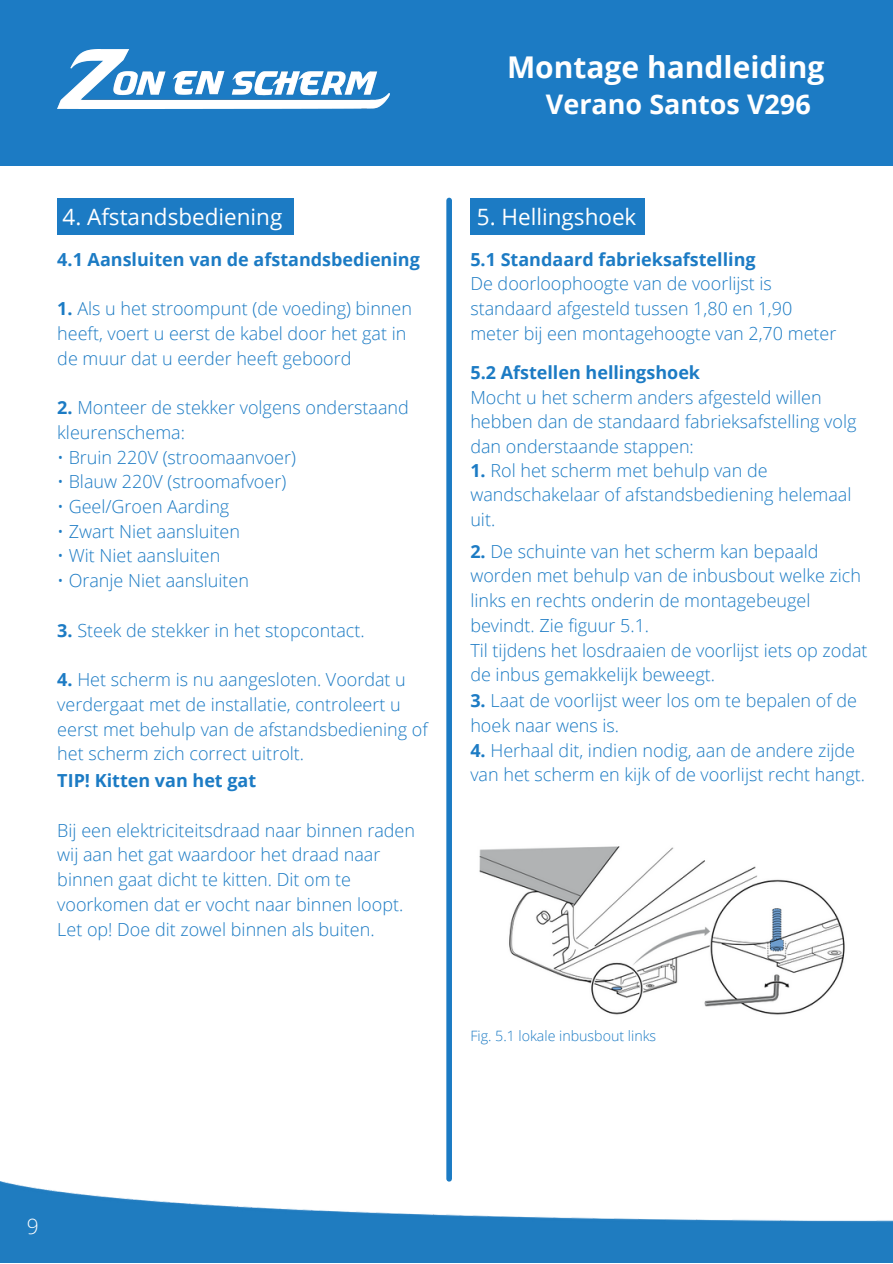
<style>
.page{position:relative;width:893px;height:1264px;background:#fff}
.page>*{position:absolute;margin:0;border:0;box-sizing:border-box;transform-origin:0 0}
.t1{font:700 30px "Open Sans";color:#fff}
.t2{font:700 27px "Open Sans";color:#fff}
.t3{font:22.5px "Open Sans";color:#fff}
.t4{font:300 21px "Open Sans";color:#fff}
.t5{font:300 18px/24.8px "Open Sans";color:#1c7bc4}
.t6{font:700 18px "Open Sans";color:#1c7bc4}
.t7{font:300 14.25px "Open Sans";color:#1c7bc4}
.s1{font-weight:700}
</style>
<div class="page">
<div style="left:0;top:0;width:892px;height:166px;background:#1c7bc4"></div>
<img style="left:57px;top:50px;width:332px;height:58px">
<img style="left:0;top:1181px;width:892px;height:81px">
<div style="left:446px;top:200px;width:6px;height:978px;background:#1c7bc4"></div>
<div style="left:57px;top:198px;width:236px;height:37px;background:#1c7bc4"></div>
<div style="left:470px;top:198px;width:175px;height:37px;background:#1c7bc4"></div>
<img style="left:479px;top:846px;width:366px;height:169px">
<p class="t3" style="left:62px;top:201px;width:221px">4. Afstandsbediening</p>
<p class="t6" style="left:57px;top:246px;width:364px">4.1 Aansluiten van de afstandsbediening</p>
<p class="t5" style="left:57px;top:296px;width:356px"><span class="s1">1.</span> Als u het stroompunt (de voeding) binnen heeft, voert u eerst de kabel door het gat in de muur dat u eerder heeft geboord</p>
<p class="t5" style="left:57px;top:394px;width:353px"><span class="s1">2.</span> Monteer de stekker volgens onderstaand kleurenschema:</p>
<p class="t5" style="left:57px;top:444px;width:240px">• Bruin 220V (stroomaanvoer)</p>
<p class="t5" style="left:57px;top:469px;width:230px">• Blauw 220V (stroomafvoer)</p>
<p class="t5" style="left:57px;top:493px;width:173px">• Geel/Groen Aarding</p>
<p class="t5" style="left:57px;top:518px;width:184px">• Zwart Niet aansluiten</p>
<p class="t5" style="left:57px;top:543px;width:164px">• Wit Niet aansluiten</p>
<p class="t5" style="left:57px;top:568px;width:193px">• Oranje Niet aansluiten</p>
<p class="t5" style="left:57px;top:617px;width:309px"><span class="s1">3.</span> Steek de stekker in het stopcontact.</p>
<p class="t5" style="left:57px;top:667px;width:372px"><span class="s1">4.</span> Het scherm is nu aangesloten. Voordat u verdergaat met de installatie, controleert u eerst met behulp van de afstandsbediening of het scherm zich correct uitrolt.</p>
<p class="t6" style="left:57px;top:768px;width:200px">TIP! Kitten van het gat</p>
<p class="t5" style="left:57px;top:817px;width:359px">Bij een elektriciteitsdraad naar binnen raden wij aan het gat waardoor het draad naar binnen gaat dicht te kitten. Dit om te voorkomen dat er vocht naar binnen loopt.<br>Let op! Doe dit zowel binnen als buiten.</p>
<p class="t1" style="left:507px;top:46px;width:319px">Montage handleiding</p>
<p class="t2" style="left:546px;top:85px;width:266px">Verano Santos V296</p>
<p class="t3" style="left:477px;top:201px;width:161px">5. Hellingshoek</p>
<p class="t6" style="left:470px;top:246px;width:287px">5.1 Standaard fabrieksafstelling</p>
<p class="t5" style="left:470px;top:271px;width:367px">De doorloophoogte van de voorlijst is standaard afgesteld tussen 1,80 en 1,90 meter bij een montagehoogte van 2,70 meter</p>
<p class="t6" style="left:470px;top:360px;width:231px">5.2 Afstellen hellingshoek</p>
<p class="t5" style="left:470px;top:384px;width:387px">Mocht u het scherm anders afgesteld willen hebben dan de standaard fabrieksafstelling volg dan onderstaande stappen:</p>
<p class="t5" style="left:470px;top:457px;width:382px"><span class="s1">1.</span> Rol het scherm met behulp van de wandschakelaar of afstandsbediening helemaal uit.</p>
<p class="t5" style="left:470px;top:538px;width:392px"><span class="s1">2.</span> De schuinte van het scherm kan bepaald worden met behulp van de inbusbout welke zich links en rechts onderin de montagebeugel bevindt. Zie figuur 5.1.</p>
<p class="t5" style="left:470px;top:637px;width:399px">Til tijdens het losdraaien de voorlijst iets op zodat de inbus gemakkelijk beweegt.</p>
<p class="t5" style="left:470px;top:688px;width:388px"><span class="s1">3.</span> Laat de voorlijst weer los om te bepalen of de hoek naar wens is.</p>
<p class="t5" style="left:470px;top:737px;width:396px"><span class="s1">4.</span> Herhaal dit, indien nodig, aan de andere zijde van het scherm en kijk of de voorlijst recht hangt.</p>
<p class="t7" style="left:470px;top:1026px;width:187px">Fig. 5.1 lokale inbusbout links</p>
<p class="t4" style="left:27px;top:1211px;width:13px">9</p>
</div>
